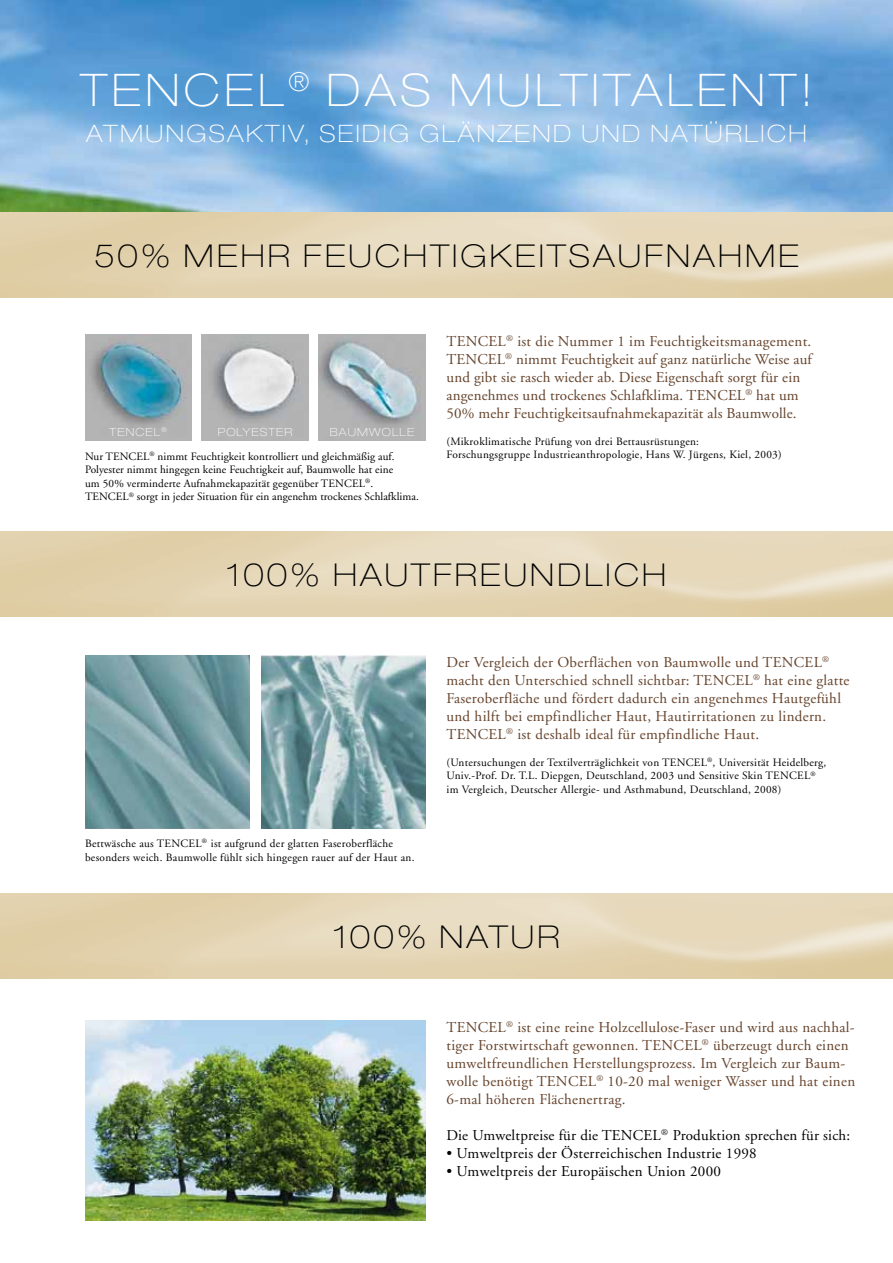
<style>
.page{position:relative;width:893px;height:1263px;background:#fff}
.page>*{position:absolute;margin:0;border:0;box-sizing:border-box;transform-origin:0 0}
.t1{font:100 expanded 45px "Helvetica Neue";letter-spacing:.1em;color:#fff}
.t2{font:100 expanded 31.5px "Helvetica Neue";letter-spacing:.1em;color:#000}
.t3{font:100 expanded 24px "Helvetica Neue";letter-spacing:.1em;color:#fff}
.t4{font:15px/18px "Adobe Garamond";letter-spacing:.02em;color:#65432c}
.t5{font:15px "Adobe Garamond";letter-spacing:.015em;color:#000}
.t6{font:11.25px/13.5px "Adobe Garamond";letter-spacing:.025em;color:#000}
.t7{font:11.25px/13.5px "Adobe Garamond";letter-spacing:.005em;color:#000}
.t8{font:100 expanded 11.25px "Helvetica Neue";letter-spacing:.1em;color:#fff}
.t9{font:100 expanded 6.6px "Helvetica Neue";color:#fff}
</style>
<div class="page">
<img style="left:0;top:0;width:893px;height:298px">
<img style="left:261px;top:656px;width:164px;height:172px">
<img style="left:85px;top:656px;width:165px;height:172px">
<img style="left:85px;top:1020px;width:340px;height:200px">
<img style="left:85px;top:335px;width:106px;height:106px">
<img style="left:319px;top:335px;width:106px;height:106px">
<img style="left:202px;top:335px;width:106px;height:106px">
<h1 class="t1" style="left:81px;top:63px;width:733px">TENCEL<sup>®</sup> DAS MULTITALENT!</h1>
<h3 class="t3" style="left:86px;top:119px;width:20px">ATMU</h3>
<h3 class="t3" style="left:166px;top:119px;width:38px">NGSAKTI</h3>
<h3 class="t3" style="left:288px;top:119px;width:516px">V, SEIDIG GLÄNZEND UND NATÜRLICH</h3>
<h2 class="t2" style="left:94px;top:237px;width:706px">50% MEHR FEUCHTIGKEITSAUFNAHME</h2>
<p class="t9" style="left:162px;top:426px;width:7px">®</p>
<p class="t8" style="left:110px;top:425px;width:36px">TENCEL</p>
<p class="t8" style="left:218px;top:425px;width:76px">POLYESTER</p>
<p class="t8" style="left:330px;top:425px;width:86px">BAUMWOLLE</p>
<p class="t7" style="left:85px;top:450px;width:335px">Nur TENCEL<sup>®</sup> nimmt Feuchtigkeit kontrolliert und gleichmäßig auf.<br>Polyester nimmt hingegen keine Feuchtigkeit auf, Baumwolle hat eine<br>um 50% verminderte Aufnahmekapazität gegenüber TENCEL<sup>®</sup>.<br>TENCEL<sup>®</sup> sorgt in jeder Situation für ein angenehm trockenes Schlafklima.</p>
<p class="t4" style="left:446px;top:332px;width:367px">TENCEL<sup>®</sup> ist die Nummer 1 im Feuchtigkeitsmanagement.<br>TENCEL<sup>®</sup> nimmt Feuchtigkeit auf ganz natürliche Weise auf und gibt sie rasch wieder ab. Diese Eigenschaft sorgt für ein angenehmes und trockenes Schlafklima. TENCEL<sup>®</sup> hat um 50% mehr Feuchtigkeitsaufnahmekapazität als Baumwolle.</p>
<p class="t6" style="left:446px;top:435px;width:337px">(Mikroklimatische Prüfung von drei Bettausrüstungen:<br>Forschungsgruppe Industrieanthropologie, Hans W. Jürgens, Kiel, 2003)</p>
<h2 class="t2" style="left:227px;top:556px;width:436px">100% HAUTFREUNDLICH</h2>
<p class="t6" style="left:85px;top:837px;width:331px">Bettwäsche aus TENCEL<sup>®</sup> ist aufgrund der glatten Faseroberfläche besonders weich. Baumwolle fühlt sich hingegen rauer auf der Haut an.</p>
<p class="t4" style="left:446px;top:653px;width:405px">Der Vergleich der Oberflächen von Baumwolle und TENCEL<sup>® </sup>macht den Unterschied schnell sichtbar: TENCEL<sup>®</sup> hat eine glatte Faseroberfläche und fördert dadurch ein angenehmes Hautgefühl und hilft bei empfindlicher Haut, Hautirritationen zu lindern.<br>TENCEL<sup>®</sup> ist deshalb ideal für empfindliche Haut.</p>
<p class="t6" style="left:446px;top:756px;width:381px">(Untersuchungen der Textilverträglichkeit von TENCEL<sup>®</sup>, Universität Heidelberg,<br>Univ.-Prof. Dr. T.L. Diepgen, Deutschland, 2003 und Sensitive Skin TENCEL<sup>® </sup>im Vergleich, Deutscher Allergie- und Asthmabund, Deutschland, 2008)</p>
<h2 class="t2" style="left:333px;top:918px;width:228px">100% NATUR</h2>
<p class="t4" style="left:446px;top:1018px;width:410px">TENCEL<sup>®</sup> ist eine reine Holzcellulose-Faser und wird aus nachhal&shy;tiger Forstwirtschaft gewonnen. TENCEL<sup>®</sup> überzeugt durch einen umweltfreundlichen Herstellungsprozess. Im Vergleich zur Baum&shy;wolle benötigt TENCEL<sup>®</sup> 10-20 mal weniger Wasser und hat einen 6-mal höheren Flächenertrag.</p>
<p class="t5" style="left:446px;top:1127px;width:405px">Die Umweltpreise für die TENCEL<sup>®</sup> Produktion sprechen für sich:</p>
<p class="t5" style="left:446px;top:1145px;width:312px">• Umweltpreis der Österreichischen Industrie 1998</p>
<p class="t5" style="left:446px;top:1163px;width:276px">• Umweltpreis der Europäischen Union 2000</p>
</div>
